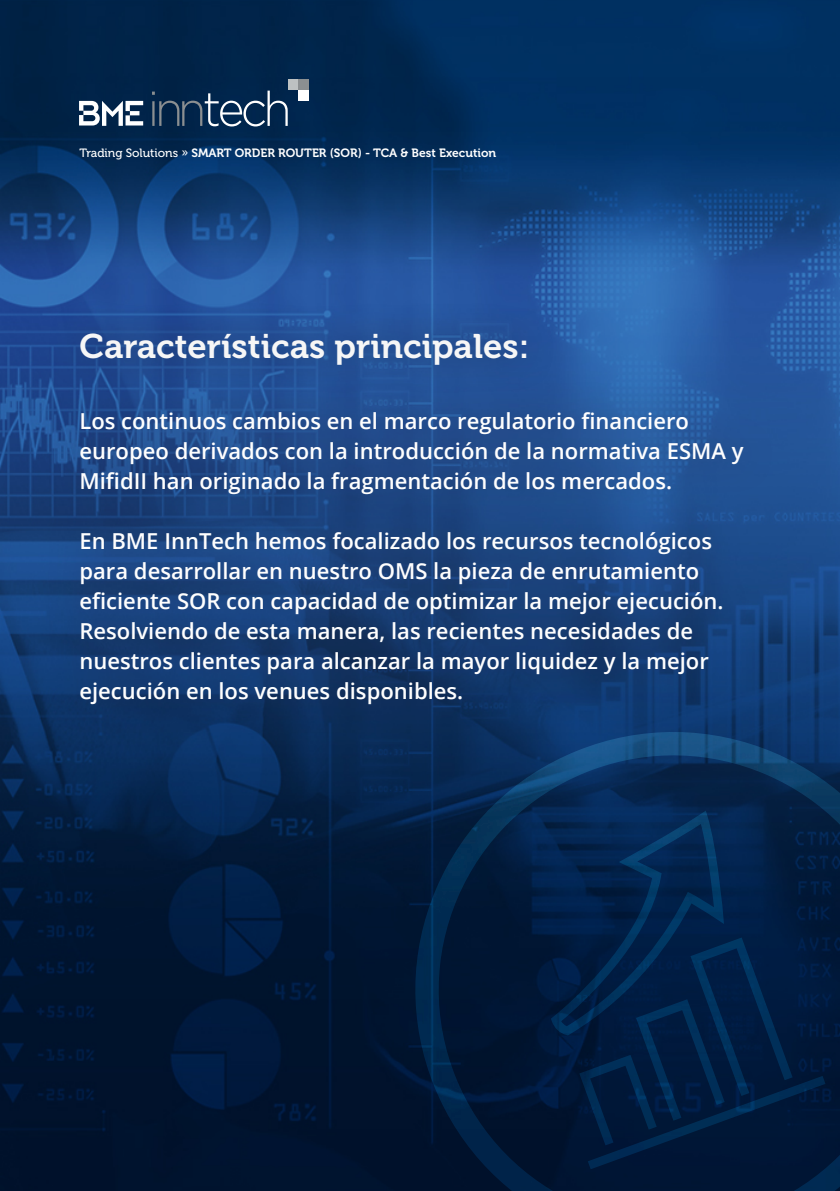
<style>
.page{position:relative;width:840px;height:1191px;background:#fff}
.page>*{position:absolute;margin:0;border:0;box-sizing:border-box;transform-origin:0 0}
.t1{font:34px "Museo 700";color:#f6f6f6}
.t2{font:600 22px/30px "Open Sans";color:#fefefe}
.t3{font:12px "Museo 700";color:#fff}
.s1{font-family:"Museo 500"}
</style>
<div class="page">
<img style="left:0;top:0;width:839px;height:1191px">
<svg style="left:408px;top:725px;width:431px;height:466px"></svg>
<svg style="left:550px;top:810px;width:275px;height:359px"></svg>
<div style="left:288px;top:79px;width:10px;height:11px;background:#bdc1c2"></div>
<div style="left:298px;top:79px;width:10px;height:11px;background:#8b8f91"></div>
<div style="left:298px;top:90px;width:10px;height:11px;background:#fff"></div>
<svg style="left:74px;top:91px;width:248px;height:42px"></svg>
<div style="left:45px;top:378px;width:731px;height:359px;background:#292d53;opacity:.75"></div>
<div style="left:46px;top:297px;width:514px;height:99px;background:#1d2d50;opacity:.75"></div>
<p class="t3" style="left:79px;top:146px;width:418px"><span class="s1">Trading Solutions »</span> SMART ORDER ROUTER (SOR) - TCA &amp; Best Execution</p>
<h1 class="t1" style="left:79px;top:327px;width:451px">Características principales:</h1>
<p class="t2" style="left:79px;top:405px;width:665px">Los continuos cambios en el marco regulatorio financiero europeo derivados con la introducción de la normativa ESMA y<br>MifidII han originado la fragmentación de los mercados.</p>
<p class="t2" style="left:79px;top:525px;width:645px">En BME InnTech hemos focalizado los recursos tecnológicos para desarrollar en nuestro OMS la pieza de enrutamiento eficiente SOR con capacidad de optimizar la mejor ejecución.<br>Resolviendo de esta manera, las recientes necesidades de nuestros clientes para alcanzar la mayor liquidez y la mejor ejecución en los venues disponibles.</p>
</div>
